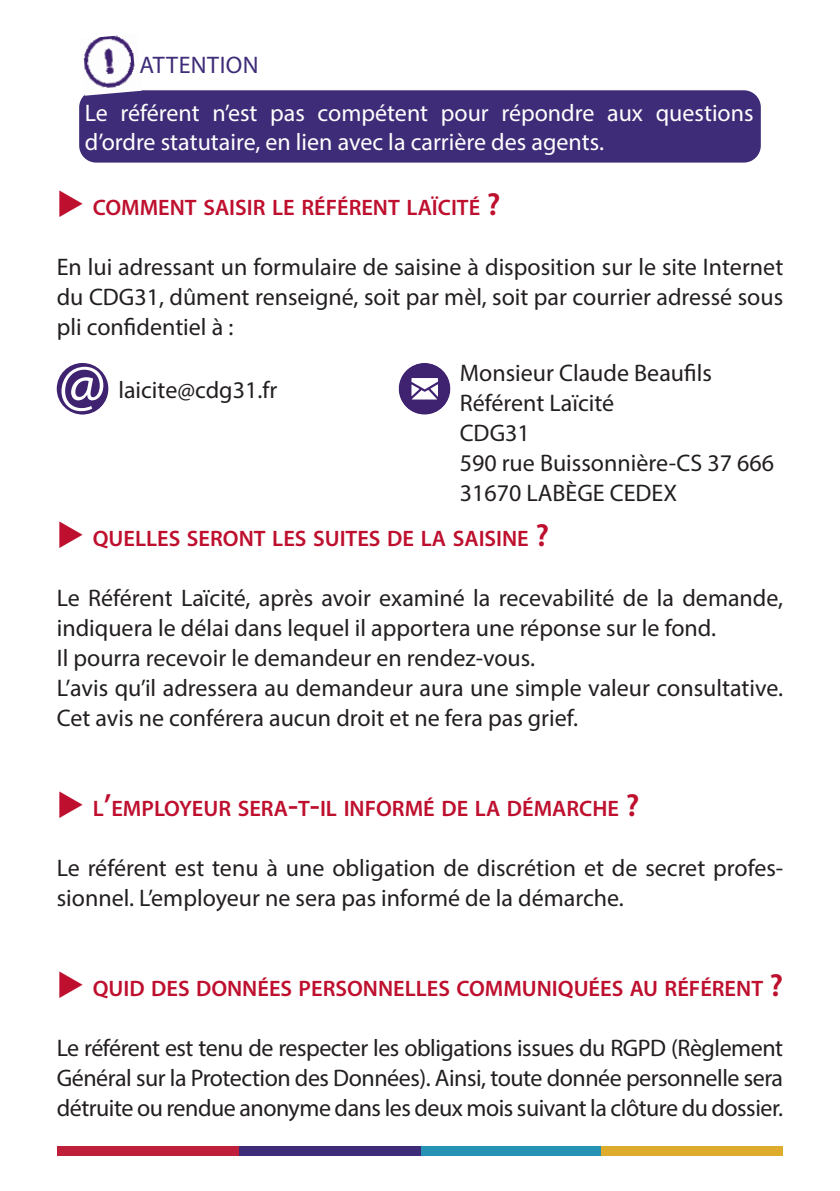
<style>
.page{position:relative;width:840px;height:1191px;background:#fff}
.page>*{position:absolute;margin:0;border:0;box-sizing:border-box;transform-origin:0 0}
.t1{font:63.8px "Myriad Pro";color:#fff}
.t2{font:24px/30px "Myriad Pro";color:#231f20}
.t3{font:24px/28.8px "Myriad Pro";color:#fff}
.t4{font:24px "Myriad Pro";letter-spacing:.02em;color:#3f2c78}
.t5{font:600 22.4px "Myriad Pro";color:#be0f2e}
.s1{font-size:32px}
</style>
<div class="page">
<div style="left:601px;top:1145px;width:181px;height:10px;background:#ddac2c"></div>
<div style="left:57px;top:1145px;width:181px;height:10px;background:#be1f3a"></div>
<div style="left:419px;top:1145px;width:182px;height:10px;background:#2693b5"></div>
<div style="left:238px;top:1145px;width:182px;height:10px;background:#3f2c78"></div>
<div style="left:79px;top:90px;width:681px;height:73px;background:#3f2c78;border-radius:17px"></div>
<img style="left:83px;top:35px;width:58px;height:61px">
<svg style="left:398px;top:363px;width:52px;height:51px"></svg>
<svg style="left:57px;top:363px;width:51px;height:51px"></svg>
<p class="t4" style="left:139px;top:51px;width:121px">ATTENTION</p>
<p class="t3" style="left:85px;top:98px;width:670px">Le référent n’est pas compétent pour répondre aux questions d’ordre statutaire, en lien avec la carrière des agents.</p>
<p class="t5" style="left:93px;top:194px;width:409px">COMMENT SAISIR LE RÉFÉRENT LAÏCITÉ <span class="s1">?</span></p>
<p class="t2" style="left:57px;top:252px;width:727px;text-align:justify">En lui adressant un formulaire de saisine à disposition sur le site Internet du CDG31, dûment renseigné, soit par mèl, soit par courrier adressé sous pli confidentiel à :</p>
<p class="t1" style="left:59px;top:344px;width:48px">@</p>
<p class="t2" style="left:459px;top:357px;width:253px">Monsieur Claude Beaufils</p>
<p class="t2" style="left:118px;top:374px;width:160px">laicite@cdg31.fr</p>
<p class="t2" style="left:459px;top:387px;width:156px">Référent Laïcité</p>
<p class="t2" style="left:459px;top:417px;width:72px">CDG31</p>
<p class="t2" style="left:459px;top:447px;width:316px">590 rue Buissonnière-CS 37 666</p>
<p class="t2" style="left:459px;top:477px;width:219px">31670 LABÈGE CEDEX</p>
<p class="t5" style="left:93px;top:524px;width:457px">QUELLES SERONT LES SUITES DE LA SAISINE <span class="s1">?</span></p>
<p class="t2" style="left:57px;top:582px;width:727px">Le Référent Laïcité, après avoir examiné la recevabilité de la demande, indiquera le délai dans lequel il apportera une réponse sur le fond.</p>
<p class="t2" style="left:57px;top:642px;width:479px">Il pourra recevoir le demandeur en rendez-vous.</p>
<p class="t2" style="left:57px;top:672px;width:727px">L’avis qu’il adressera au demandeur aura une simple valeur consultative.<br>Cet avis ne conférera aucun droit et ne fera pas grief.</p>
<p class="t5" style="left:93px;top:794px;width:548px">L<span class="s1">’</span>EMPLOYEUR SERA<span class="s1">-</span>T<span class="s1">-</span>IL INFORMÉ DE LA DÉMARCHE <span class="s1">?</span></p>
<p class="t2" style="left:57px;top:852px;width:727px">Le référent est tenu à une obligation de discrétion et de secret profes&shy;sionnel. L’employeur ne sera pas informé de la démarche.</p>
<p class="t5" style="left:93px;top:974px;width:691px">QUID DES DONNÉES PERSONNELLES COMMUNIQUÉES AU RÉFÉRENT <span class="s1">?</span></p>
<p class="t2" style="left:57px;top:1032px;width:727px;text-align:justify">Le référent est tenu de respecter les obligations issues du RGPD (Règlement Général sur la Protection des Données). Ainsi, toute donnée personnelle sera détruite ou rendue anonyme dans les deux mois suivant la clôture du dossier.</p>
</div>
